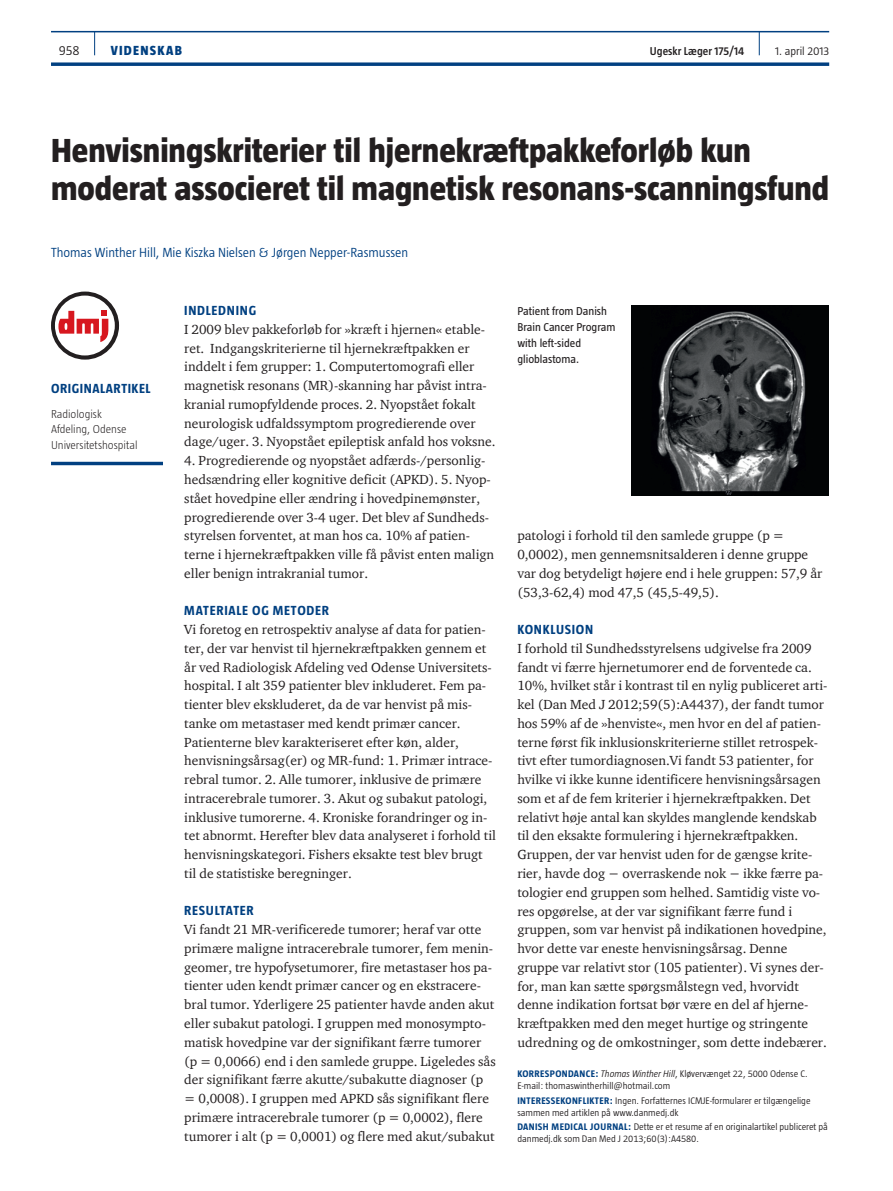
<style>
.page{position:relative;width:893px;height:1191px;background:#fff}
.page>*{position:absolute;margin:0;border:0;box-sizing:border-box;transform-origin:0 0}
.t1{font:800 34.2px/38.2px "Taz";color:#231f20}
.t2{font:13.5px/18.8px "ITC Charter Com";color:#231f20}
.t3{font:700 13.5px "Taz";letter-spacing:.05em;color:#014081}
.t4{font:300 13.5px "Taz";color:#014081}
.t5{font:800 13.5px "Taz";letter-spacing:.095em;color:#014081}
.t6{font:300 13.5px "Taz";color:#231f20}
.t7{font:11.7px/15.8px "Taz";color:#231f20}
.t8{font:300 11.7px/15.8px "Taz";color:#231f20}
.t9{font:600 11.7px "Taz";color:#231f20}
.t10{font:300 11.7px "Taz";color:#231f20}
.t11{font:300 9.75px/12px "Taz";color:#231f20}
.s1{font-weight:700;color:#014081}
.s2{font-style:italic}
</style>
<div class="page">
<hr style="left:51px;top:31px;width:778px;height:1px;background:#014081">
<svg style="left:51px;top:62px;width:778px;height:4px;background:#235991"></svg>
<svg style="left:94px;top:32px;width:1px;height:23px"></svg>
<svg style="left:759px;top:32px;width:1px;height:23px"></svg>
<hr style="left:51px;top:462px;width:112px;height:3px;background:#014081">
<svg style="left:51px;top:291px;width:68px;height:68px"></svg>
<img style="left:632px;top:306px;width:197px;height:190px">
<p class="t6" style="left:59px;top:43px;width:22px">958</p>
<p class="t5" style="left:111px;top:43px;width:73px">VIDENSKAB</p>
<p class="t9" style="left:650px;top:45px;width:96px">Ugeskr Læger 175/14</p>
<p class="t10" style="left:775px;top:45px;width:55px">1. april 2013</p>
<h1 class="t1" style="left:51px;top:131px;width:780px">Henvisningskriterier til hjernekræftpakkeforløb kun moderat associeret til magnetisk resonans-scanningsfund</h1>
<p class="t4" style="left:51px;top:245px;width:359px">Thomas Winther Hill, Mie Kiszka Nielsen &amp; Jørgen Nepper-Rasmussen</p>
<p class="t3" style="left:51px;top:381px;width:101px">ORIGINALARTIKEL</p>
<p class="t8" style="left:51px;top:405px;width:88px">Radiologisk<br>Afdeling, Odense<br>Universitetshospital</p>
<p class="t3" style="left:184px;top:303px;width:72px">INDLEDNING</p>
<p class="t2" style="left:184px;top:320px;width:313px">I 2009 blev pakkeforløb for »kræft i hjernen« etable&shy;ret. Indgangskriterierne til hjernekræftpakken er inddelt i fem grupper: 1. Computertomografi eller magnetisk resonans (MR)-skanning har påvist intra&shy;kranial rumopfyldende proces. 2. Nyopstået fokalt neurologisk udfaldssymptom progredierende over dage/uger. 3. Nyopstået epileptisk anfald hos voksne.</p>
<p class="t2" style="left:184px;top:451px;width:311px">4. Progredierende og nyopstået adfærds-/personlig&shy;hedsændring eller kognitive deficit (APKD). 5. Nyop&shy;stået hovedpine eller ændring i hovedpinemønster, progredierende over 3-4 uger. Det blev af Sundheds&shy;styrelsen forventet, at man hos ca. 10% af patien&shy;terne i hjernekræftpakken ville få påvist enten malign eller benign intrakranial tumor.</p>
<p class="t3" style="left:184px;top:603px;width:146px">MATERIALE OG METODER</p>
<p class="t2" style="left:184px;top:620px;width:313px">Vi foretog en retrospektiv analyse af data for patien&shy;ter, der var henvist til hjernekræftpakken gennem et år ved Radiologisk Afdeling ved Odense Universitets&shy;hospital. I alt 359 patienter blev inkluderet. Fem pa&shy;tienter blev ekskluderet, da de var henvist på mis&shy;tanke om metastaser med kendt primær cancer.<br>Patienterne blev karakteriseret efter køn, alder, henvisningsårsag(er) og MR-fund: 1. Primær intrace&shy;rebral tumor. 2. Alle tumorer, inklusive de primære intracerebrale tumorer. 3. Akut og subakut patologi, inklusive tumorerne. 4. Kroniske forandringer og in&shy;tet abnormt. Herefter blev data analyseret i forhold til henvisningskategori. Fishers eksakte test blev brugt til de statistiske beregninger.</p>
<p class="t3" style="left:184px;top:903px;width:71px">RESULTATER</p>
<p class="t2" style="left:184px;top:920px;width:313px">Vi fandt 21 MR-verificerede tumorer; heraf var otte primære maligne intracerebrale tumorer, fem menin&shy;geomer, tre hypofysetumorer, fire metastaser hos pa&shy;tienter uden kendt primær cancer og en ekstracere&shy;bral tumor. Yderligere 25 patienter havde anden akut eller subakut patologi. I gruppen med monosympto&shy;matisk hovedpine var der signifikant færre tumorer (p = 0,0066) end i den samlede gruppe. Ligeledes sås der signifikant færre akutte/subakutte diagnoser (p = 0,0008). I gruppen med APKD sås signifikant flere primære intracerebrale tumorer (p = 0,0002), flere tumorer i alt (p = 0,0001) og flere med akut/subakut</p>
<p class="t7" style="left:517px;top:303px;width:100px">Patient from Danish<br>Brain Cancer Program with left-sided glioblastoma.</p>
<p class="t2" style="left:517px;top:526px;width:306px">patologi i forhold til den samlede gruppe (p = 0,0002), men gennemsnitsalderen i denne gruppe var dog betydeligt højere end i hele gruppen: 57,9 år (53,3-62,4) mod 47,5 (45,5-49,5).</p>
<p class="t3" style="left:517px;top:622px;width:77px">KONKLUSION</p>
<p class="t2" style="left:517px;top:638px;width:312px">I forhold til Sundhedsstyrelsens udgivelse fra 2009 fandt vi færre hjernetumorer end de forventede ca.<br>10%, hvilket står i kontrast til en nylig publiceret arti&shy;kel (Dan Med J 2012;59(5):A4437), der fandt tumor hos 59% af de »henviste«, men hvor en del af patien&shy;terne først fik inklusionskriterierne stillet retrospek&shy;tivt efter tumordiagnosen.Vi fandt 53 patienter, for hvilke vi ikke kunne identificere henvisningsårsagen som et af de fem kriterier i hjernekræftpakken. Det relativt høje antal kan skyldes manglende kendskab til den eksakte formulering i hjernekræftpakken.<br>Gruppen, der var henvist uden for de gængse krite&shy;rier, havde dog − overraskende nok − ikke færre pa&shy;tologier end gruppen som helhed. Samtidig viste vo&shy;res opgørelse, at der var signifikant færre fund i gruppen, som var henvist på indikationen hovedpine, hvor dette var eneste henvisningsårsag. Denne gruppe var relativt stor (105 patienter). Vi synes der&shy;for, man kan sætte spørgsmålstegn ved, hvorvidt denne indikation fortsat bør være en del af hjerne&shy;kræftpakken med den meget hurtige og stringente udredning og de omkostninger, som dette indebærer.</p>
<p class="t11" style="left:517px;top:1068px;width:292px"><span class="s1">KORRESPONDANCE:</span> <span class="s2">Thomas Winther Hill</span>, Kløvervænget 22, 5000 Odense C.<br>E-mail: thomaswintherhill@hotmail.com</p>
<p class="t11" style="left:517px;top:1094px;width:295px"><span class="s1">INTERESSEKONFLIKTER:</span> Ingen. Forfatternes ICMJE-formularer er tilgængelige sammen med artiklen på www.danmedj.dk</p>
<p class="t11" style="left:517px;top:1120px;width:312px"><span class="s1">DANISH MEDICAL JOURNAL:</span> Dette er et resume af en originalartikel publiceret på danmedj.dk som Dan Med J 2013;60(3):A4580.</p>
</div>
